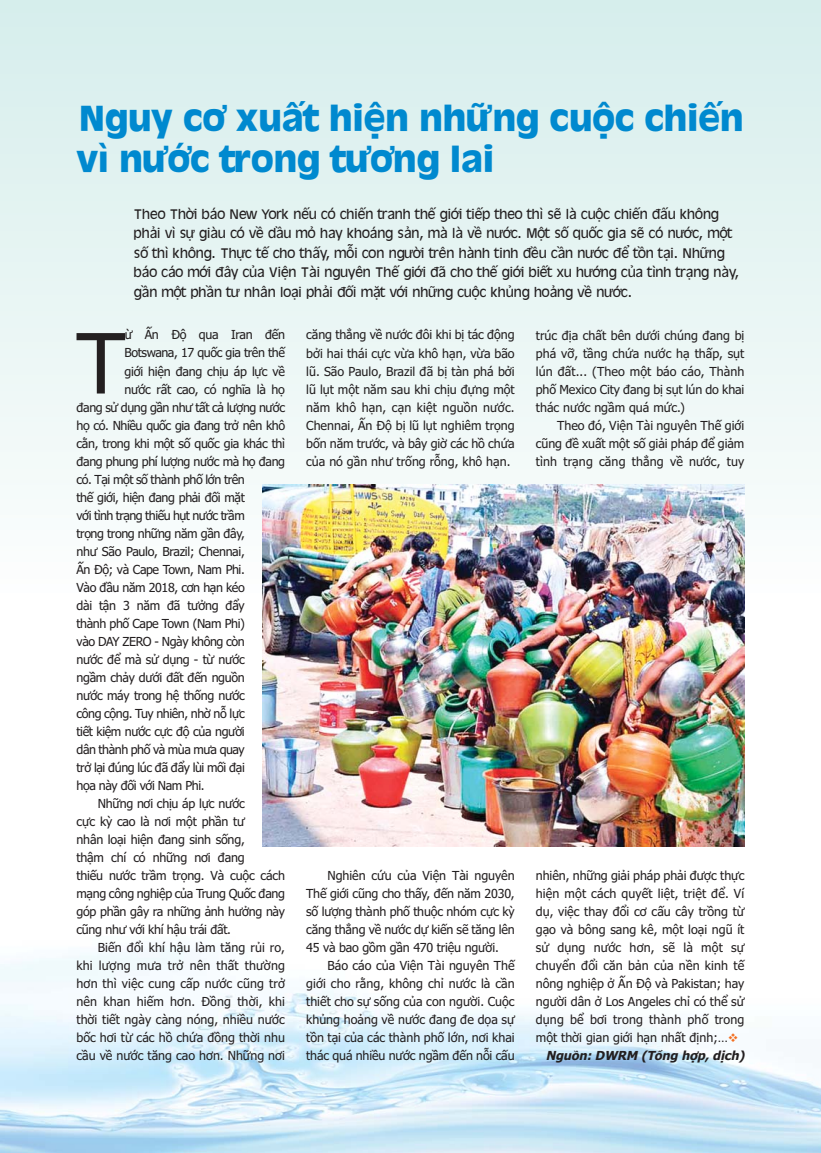
<style>
.page{position:relative;width:821px;height:1153px;background:#fff}
.page>*{position:absolute;margin:0;border:0;box-sizing:border-box;transform-origin:0 0}
.t1{font:83.1px "Tahoma";color:#231f20}
.t2{font:700 37.2px/41.4px "Starbooks";letter-spacing:-.01em;color:#0089cf}
.t3{font:14.25px/19.5px "Starbooks";color:#231f20}
.t4{font:12.45px/18px "Tahoma";letter-spacing:-.025em;color:#231f20;text-align:justify}
.t5{font:12.45px "Tahoma";letter-spacing:.01em;color:#231f20}
.t6{font:12.45px "Tahoma";color:#231f20}
.t7{font:italic 700 12.45px "Tahoma";color:#231f20}
</style>
<div class="page">
<div style="left:0;top:0;width:821px;height:595px;background:linear-gradient(to bottom,#d6eeec,#fbfdfc)"></div>
<img style="left:0;top:947px;width:821px;height:205px">
<img style="left:263px;top:485px;width:481px;height:361px">
<svg style="left:729px;top:1033px;width:8px;height:8px"></svg>
<h2 class="t2" style="left:77px;top:101px;width:668px">Nguy cơ xuất hiện những cuộc chiến vì nước trong tương lai</h2>
<p class="t3" style="left:134px;top:205px;width:607px">Theo Thời báo New York nếu có chiến tranh thế giới tiếp theo thì sẽ là cuộc chiến đấu không phải vì sự giàu có về dầu mỏ hay khoáng sản, mà là về nước. Một số quốc gia sẽ có nước, một số thì không. Thực tế cho thấy, mỗi con người trên hành tinh đều cần nước để tồn tại. Những báo cáo mới đây của Viện Tài nguyên Thế giới đã cho thế giới biết xu hướng của tình trạng này, gần một phần tư nhân loại phải đối mặt với những cuộc khủng hoảng về nước.</p>
<h1 class="t1" style="left:77px;top:330px;width:50px">T</h1>
<p class="t4" style="left:125px;top:327px;width:162px">ừ Ấn Độ qua Iran đến</p>
<p class="t4" style="left:125px;top:345px;width:162px">Botswana, 17 quốc gia trên thế</p>
<p class="t4" style="left:125px;top:363px;width:162px">giới hiện đang chịu áp lực về</p>
<p class="t4" style="left:125px;top:381px;width:162px">nước rất cao, có nghĩa là họ</p>
<p class="t4" style="left:77px;top:399px;width:210px">đang sử dụng gần như tất cả lượng nước</p>
<p class="t4" style="left:77px;top:417px;width:210px">họ có. Nhiều quốc gia đang trở nên khô</p>
<p class="t4" style="left:77px;top:435px;width:210px">cằn, trong khi một số quốc gia khác thì</p>
<p class="t4" style="left:77px;top:453px;width:210px">đang phung phí lượng nước mà họ đang</p>
<p class="t4" style="left:77px;top:471px;width:170px">có. Tại một số thành phố lớn trên</p>
<p class="t4" style="left:77px;top:489px;width:170px">thế giới, hiện đang phải đối mặt</p>
<p class="t4" style="left:77px;top:507px;width:170px">với tình trạng thiếu hụt nước trầm</p>
<p class="t4" style="left:77px;top:525px;width:170px">trọng trong những năm gần đây,</p>
<p class="t4" style="left:77px;top:543px;width:170px">như São Paulo, Brazil; Chennai,</p>
<p class="t4" style="left:77px;top:561px;width:170px">Ấn Độ; và Cape Town, Nam Phi.</p>
<p class="t4" style="left:77px;top:579px;width:170px">Vào đầu năm 2018, cơn hạn kéo</p>
<p class="t4" style="left:77px;top:597px;width:170px">dài tận 3 năm đã tưởng đẩy</p>
<p class="t4" style="left:77px;top:615px;width:170px">thành phố Cape Town (Nam Phi)</p>
<p class="t4" style="left:77px;top:633px;width:170px">vào DAY ZERO - Ngày không còn</p>
<p class="t4" style="left:77px;top:651px;width:170px">nước để mà sử dụng - từ nước</p>
<p class="t4" style="left:77px;top:669px;width:170px">ngầm chảy dưới đất đến nguồn</p>
<p class="t4" style="left:77px;top:687px;width:170px">nước máy trong hệ thống nước</p>
<p class="t4" style="left:77px;top:705px;width:170px">công cộng. Tuy nhiên, nhờ nỗ lực</p>
<p class="t4" style="left:77px;top:723px;width:170px">tiết kiệm nước cực độ của người</p>
<p class="t4" style="left:77px;top:741px;width:170px">dân thành phố và mùa mưa quay</p>
<p class="t4" style="left:77px;top:759px;width:170px">trở lại đúng lúc đã đẩy lùi mối đại</p>
<p class="t4" style="left:77px;top:777px;width:129px">họa này đối với Nam Phi.</p>
<p class="t4" style="left:98px;top:795px;width:148px">Những nơi chịu áp lực nước</p>
<p class="t4" style="left:77px;top:813px;width:170px">cực kỳ cao là nơi một phần tư</p>
<p class="t4" style="left:77px;top:831px;width:170px">nhân loại hiện đang sinh sống,</p>
<p class="t4" style="left:77px;top:849px;width:170px">thậm chí có những nơi đang</p>
<p class="t4" style="left:77px;top:867px;width:210px">thiếu nước trầm trọng. Và cuộc cách</p>
<p class="t4" style="left:77px;top:885px;width:210px">mạng công nghiệp của Trung Quốc đang</p>
<p class="t4" style="left:77px;top:903px;width:210px">góp phần gây ra những ảnh hưởng này</p>
<p class="t4" style="left:77px;top:921px;width:156px">cũng như với khí hậu trái đất.</p>
<p class="t5" style="left:98px;top:942px;width:189px">Biến đổi khí hậu làm tăng rủi ro,</p>
<p class="t5" style="left:76px;top:960px;width:210px">khi lượng mưa trở nên thất thường</p>
<p class="t5" style="left:76px;top:978px;width:210px">hơn thì việc cung cấp nước cũng trở</p>
<p class="t5" style="left:76px;top:996px;width:210px">nên khan hiếm hơn. Đồng thời, khi</p>
<p class="t6" style="left:76px;top:1014px;width:210px">thời tiết ngày càng nóng, nhiều nước</p>
<p class="t6" style="left:76px;top:1032px;width:210px">bốc hơi từ các hồ chứa đồng thời nhu</p>
<p class="t6" style="left:76px;top:1050px;width:210px">cầu về nước tăng cao hơn. Những nơi</p>
<p class="t4" style="left:306px;top:327px;width:210px">căng thẳng về nước đôi khi bị tác động bởi hai thái cực vừa khô hạn, vừa bão lũ. São Paulo, Brazil đã bị tàn phá bởi lũ lụt một năm sau khi chịu đựng một năm khô hạn, cạn kiệt nguồn nước.<br>Chennai, Ấn Độ bị lũ lụt nghiêm trọng bốn năm trước, và bây giờ các hồ chứa của nó gần như trống rỗng, khô hạn.</p>
<p class="t4" style="left:306px;top:867px;width:210px;text-indent:21px">Nghiên cứu của Viện Tài nguyên Thế giới cũng cho thấy, đến năm 2030, số lượng thành phố thuộc nhóm cực kỳ căng thẳng về nước dự kiến sẽ tăng lên 45 và bao gồm gần 470 triệu người.</p>
<p class="t4" style="left:306px;top:957px;width:210px;text-indent:21px">Báo cáo của Viện Tài nguyên Thế giới cho rằng, không chỉ nước là cần thiết cho sự sống của con người. Cuộc khủng hoảng về nước đang đe dọa sự tồn tại của các thành phố lớn, nơi khai thác quá nhiều nước ngầm đến nỗi cấu</p>
<p class="t4" style="left:536px;top:327px;width:210px">trúc địa chất bên dưới chúng đang bị phá vỡ, tầng chứa nước hạ thấp, sụt lún đất... (Theo một báo cáo, Thành phố Mexico City đang bị sụt lún do khai thác nước ngầm quá mức.)</p>
<p class="t4" style="left:536px;top:417px;width:210px;text-indent:21px">Theo đó, Viện Tài nguyên Thế giới cũng đề xuất một số giải pháp để giảm tình trạng căng thẳng về nước, tuy</p>
<p class="t4" style="left:536px;top:867px;width:210px">nhiên, những giải pháp phải được thực hiện một cách quyết liệt, triệt để. Ví dụ, việc thay đổi cơ cấu cây trồng từ gạo và bông sang kê, một loại ngũ ít sử dụng nước hơn, sẽ là một sự chuyển đổi căn bản của nền kinh tế nông nghiệp ở Ấn Độ và Pakistan; hay người dân ở Los Angeles chỉ có thể sử dụng bể bơi trong thành phố trong một thời gian giới hạn nhất định;…</p>
<p class="t7" style="left:545px;top:1050px;width:203px">Nguồn: DWRM (Tổng hợp, dịch)</p>
</div>
